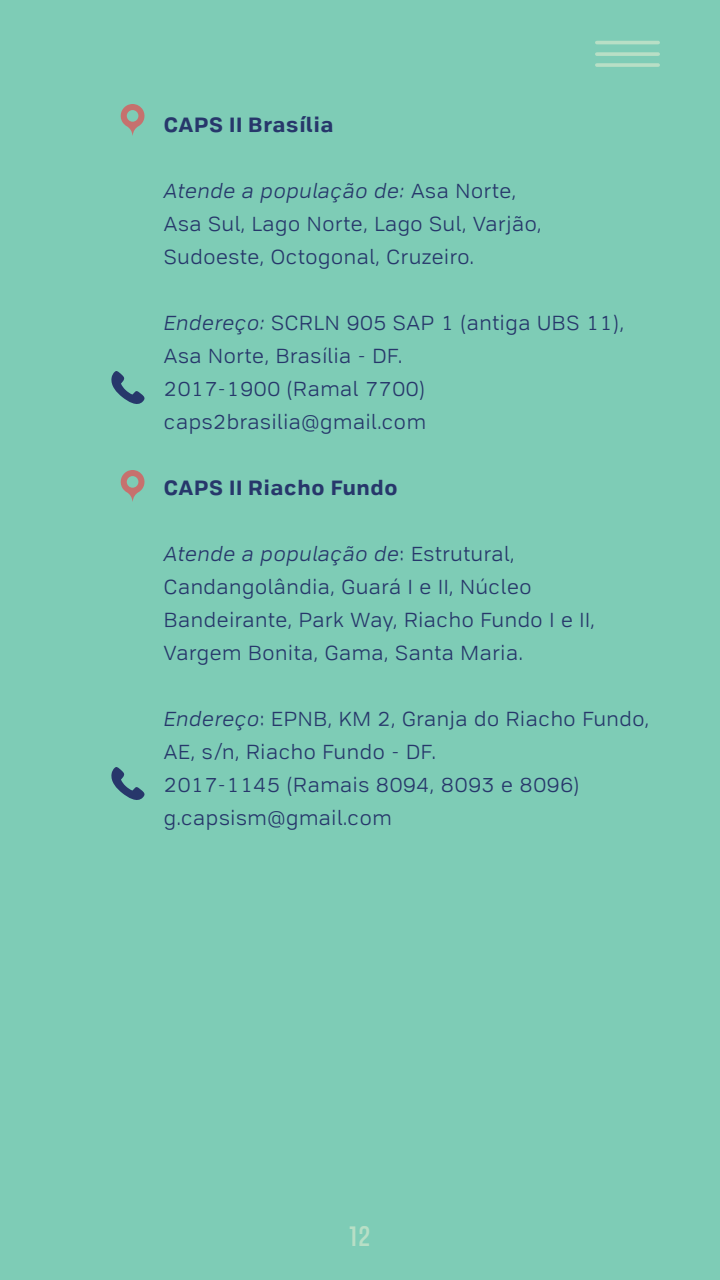
<style>
.page{position:relative;width:720px;height:1280px;background:#7eccb6}
.page>*{position:absolute;margin:0;border:0;box-sizing:border-box;transform-origin:0 0}
.t1{font:30px "Avory I Latn Me";color:#b8dfc6}
.t2{font:20px/33px "Tofino Pro Personal Text";color:#27376b}
.t3{font:700 20px "Tofino Pro Personal Text";color:#27376b}
.s1{font-style:italic}
</style>
<div class="page">
<hr style="left:597px;top:41px;width:61px;height:3px;background:#b8dfc6">
<svg style="left:597px;top:52px;width:61px;height:4px"></svg>
<hr style="left:597px;top:63px;width:61px;height:4px;background:#b8dfc6">
<svg style="left:120px;top:104px;width:25px;height:31px"></svg>
<svg style="left:111px;top:371px;width:34px;height:33px"></svg>
<svg style="left:120px;top:470px;width:25px;height:31px"></svg>
<svg style="left:111px;top:767px;width:34px;height:33px"></svg>
<p class="t3" style="left:164px;top:108px;width:172px">CAPS II Brasília</p>
<p class="t2" style="left:164px;top:173px;width:380px"><span class="s1">Atende a população de:</span> Asa Norte,<br>Asa Sul, Lago Norte, Lago Sul, Varjão,<br>Sudoeste, Octogonal, Cruzeiro.</p>
<p class="t2" style="left:164px;top:305px;width:462px"><span class="s1">Endereço:</span> SCRLN 905 SAP 1 (antiga UBS 11),<br>Asa Norte, Brasília - DF.<br>2017-1900 (Ramal 7700) caps2brasilia@gmail.com</p>
<p class="t3" style="left:164px;top:471px;width:236px">CAPS II Riacho Fundo</p>
<p class="t2" style="left:164px;top:536px;width:433px"><span class="s1">Atende a população de</span>: Estrutural, Candangolândia, Guará I e II, Núcleo Bandeirante, Park Way, Riacho Fundo I e II, Vargem Bonita, Gama, Santa Maria.</p>
<p class="t2" style="left:164px;top:701px;width:488px"><span class="s1">Endereço</span>: EPNB, KM 2, Granja do Riacho Fundo,<br>AE, s/n, Riacho Fundo - DF.<br>2017-1145 (Ramais 8094, 8093 e 8096) g.capsism@gmail.com</p>
<h1 class="t1" style="left:349px;top:1215px;width:23px">12</h1>
</div>
